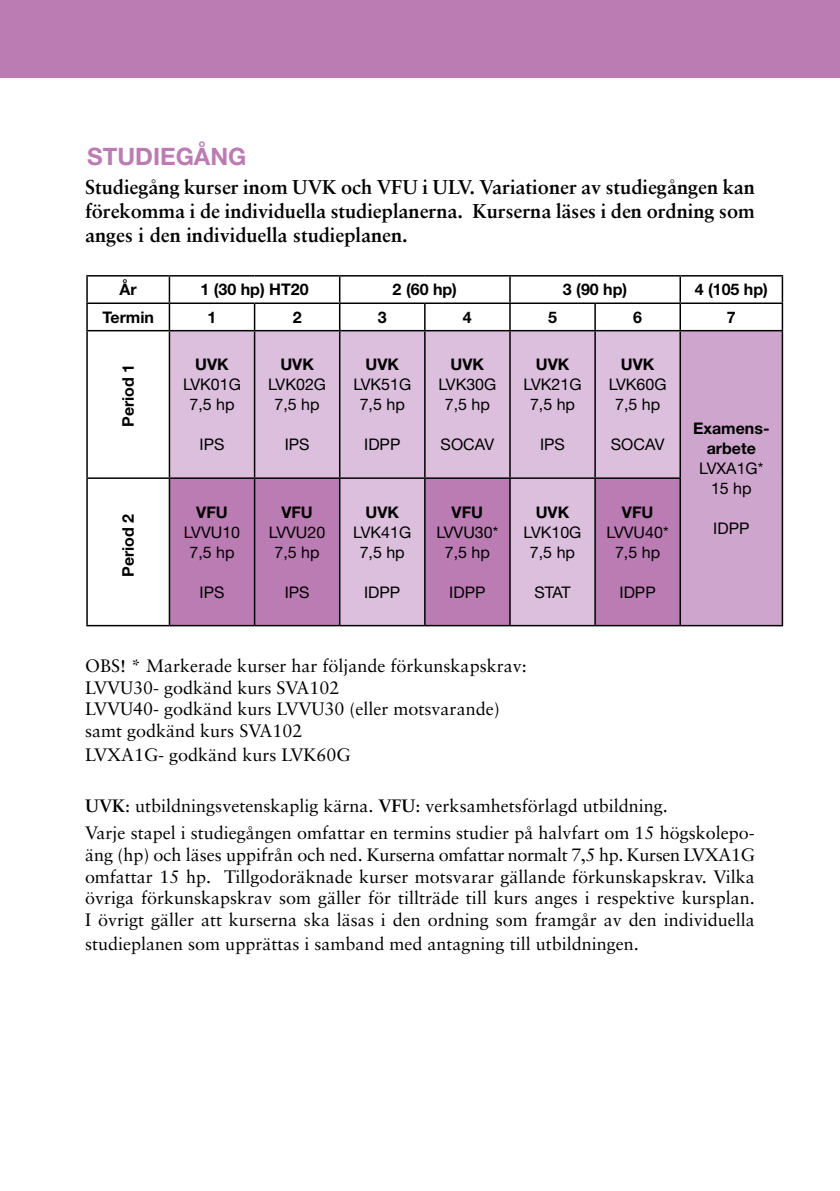
<style>
.page{position:relative;width:840px;height:1191px;background:#fff}
.page>*{position:absolute;margin:0;border:0;box-sizing:border-box;transform-origin:0 0}
.t1{font:700 24px "Helvetica Neue LT Pro";color:#bb7cb3}
.t2{font:700 20px/24px "Sabon LT Pro";color:#000;text-align:justify}
.t3{font:18px/21.6px "Sabon LT Pro";color:#000}
.t4{font:16px/20px "Helvetica Neue LT Pro";color:#000;text-align:center}
.t5{font:700 16px/20px "Helvetica Neue LT Pro";color:#000;text-align:center}
.s1{font-weight:700}
</style>
<div class="page">
<div style="left:0;top:0;width:839px;height:77px;background:#bb7cb3"></div>
<svg style="left:170px;top:331px;width:509px;height:294px;background:#bda5bf"></svg>
<div style="left:679px;top:331px;width:103px;height:294px;background:#cea5cd"></div>
<svg style="left:170px;top:479px;width:169px;height:146px;background:#b779af"></svg>
<svg style="left:425px;top:479px;width:254px;height:146px;background:#c18ebc"></svg>
<hr style="left:86px;top:275px;width:83px;height:1px;background:#000">
<hr style="left:86px;top:276px;width:2px;height:26px;background:#000">
<hr style="left:169px;top:275px;width:85px;height:1px;background:#000">
<hr style="left:254px;top:275px;width:85px;height:1px;background:#000">
<hr style="left:339px;top:275px;width:85px;height:1px;background:#000">
<hr style="left:424px;top:275px;width:85px;height:1px;background:#000">
<hr style="left:509px;top:275px;width:85px;height:1px;background:#000">
<hr style="left:594px;top:275px;width:85px;height:1px;background:#000">
<hr style="left:679px;top:275px;width:103px;height:1px;background:#000">
<hr style="left:86px;top:302px;width:83px;height:2px;background:#000">
<hr style="left:86px;top:304px;width:2px;height:26px;background:#000">
<hr style="left:169px;top:302px;width:85px;height:2px;background:#000">
<svg style="left:169px;top:276px;width:1px;height:54px"></svg>
<hr style="left:254px;top:302px;width:85px;height:2px;background:#000">
<svg style="left:254px;top:304px;width:1px;height:26px"></svg>
<hr style="left:339px;top:302px;width:85px;height:2px;background:#000">
<svg style="left:339px;top:276px;width:1px;height:54px"></svg>
<hr style="left:424px;top:302px;width:85px;height:2px;background:#000">
<svg style="left:424px;top:304px;width:1px;height:26px"></svg>
<hr style="left:509px;top:302px;width:85px;height:2px;background:#000">
<svg style="left:509px;top:276px;width:1px;height:54px"></svg>
<hr style="left:594px;top:302px;width:85px;height:2px;background:#000">
<svg style="left:594px;top:304px;width:1px;height:26px"></svg>
<hr style="left:679px;top:302px;width:103px;height:2px;background:#000">
<svg style="left:679px;top:276px;width:1px;height:54px"></svg>
<svg style="left:781px;top:276px;width:1px;height:54px"></svg>
<hr style="left:86px;top:330px;width:83px;height:1px;background:#000">
<hr style="left:86px;top:331px;width:2px;height:146px;background:#000">
<hr style="left:169px;top:330px;width:85px;height:1px;background:#000">
<hr style="left:169px;top:331px;width:1px;height:146px;background:#000">
<hr style="left:254px;top:330px;width:85px;height:1px;background:#000">
<hr style="left:254px;top:331px;width:1px;height:146px;background:#000">
<hr style="left:339px;top:330px;width:85px;height:1px;background:#000">
<hr style="left:339px;top:331px;width:1px;height:146px;background:#000">
<hr style="left:424px;top:330px;width:85px;height:1px;background:#000">
<hr style="left:424px;top:331px;width:1px;height:146px;background:#000">
<hr style="left:509px;top:330px;width:85px;height:1px;background:#000">
<hr style="left:509px;top:331px;width:1px;height:146px;background:#000">
<hr style="left:594px;top:330px;width:85px;height:1px;background:#000">
<hr style="left:594px;top:331px;width:1px;height:146px;background:#000">
<hr style="left:679px;top:330px;width:103px;height:1px;background:#000">
<hr style="left:679px;top:331px;width:1px;height:146px;background:#000">
<hr style="left:781px;top:331px;width:1px;height:147px;background:#000">
<hr style="left:781px;top:478px;width:1px;height:147px;background:#000">
<hr style="left:679px;top:625px;width:103px;height:1px;background:#000">
<hr style="left:86px;top:477px;width:83px;height:2px;background:#000">
<hr style="left:86px;top:479px;width:2px;height:146px;background:#000">
<hr style="left:169px;top:477px;width:85px;height:2px;background:#000">
<hr style="left:169px;top:479px;width:1px;height:146px;background:#000">
<hr style="left:254px;top:477px;width:85px;height:2px;background:#000">
<hr style="left:254px;top:479px;width:1px;height:146px;background:#000">
<hr style="left:339px;top:477px;width:85px;height:2px;background:#000">
<hr style="left:339px;top:479px;width:1px;height:146px;background:#000">
<hr style="left:424px;top:477px;width:85px;height:2px;background:#000">
<hr style="left:424px;top:479px;width:1px;height:146px;background:#000">
<hr style="left:509px;top:477px;width:85px;height:2px;background:#000">
<hr style="left:509px;top:479px;width:1px;height:146px;background:#000">
<hr style="left:594px;top:477px;width:86px;height:2px;background:#000">
<hr style="left:594px;top:479px;width:1px;height:146px;background:#000">
<hr style="left:679px;top:479px;width:1px;height:146px;background:#000">
<hr style="left:86px;top:625px;width:83px;height:1px;background:#000">
<hr style="left:169px;top:625px;width:85px;height:1px;background:#000">
<hr style="left:254px;top:625px;width:85px;height:1px;background:#000">
<hr style="left:339px;top:625px;width:85px;height:1px;background:#000">
<hr style="left:424px;top:625px;width:85px;height:1px;background:#000">
<hr style="left:509px;top:625px;width:85px;height:1px;background:#000">
<hr style="left:594px;top:625px;width:85px;height:1px;background:#000">
<h1 class="t1" style="left:87px;top:141px;width:161px">STUDIEGÅNG</h1>
<p class="t2" style="left:85px;top:175px;width:671px">Studiegång kurser inom UVK och VFU i ULV. Variationer av studiegången kan förekomma i de individuella studieplanerna. Kurserna läses i den ordning som anges i den individuella studieplanen.</p>
<p class="t5" style="left:120px;top:279px;width:19px">År</p>
<p class="t5" style="left:200px;top:279px;width:110px">1 (30 hp) HT20</p>
<p class="t5" style="left:392px;top:279px;width:66px">2 (60 hp)</p>
<p class="t5" style="left:562px;top:279px;width:66px">3 (90 hp)</p>
<p class="t5" style="left:694px;top:279px;width:75px">4 (105 hp)</p>
<p class="t5" style="left:102px;top:306px;width:53px">Termin</p>
<p class="t5" style="left:207px;top:306px;width:10px">1</p>
<p class="t5" style="left:292px;top:306px;width:10px">2</p>
<p class="t5" style="left:377px;top:306px;width:10px">3</p>
<p class="t5" style="left:462px;top:306px;width:10px">4</p>
<p class="t5" style="left:548px;top:306px;width:10px">5</p>
<p class="t5" style="left:633px;top:306px;width:10px">6</p>
<p class="t5" style="left:726px;top:306px;width:10px">7</p>
<p class="t5" style="left:118px;top:427px;width:65px;rotate:-90deg">Period 1</p>
<p class="t5" style="left:118px;top:577px;width:65px;rotate:-90deg">Period 2</p>
<p class="t5" style="left:195px;top:354px;width:35px">UVK</p>
<p class="t4" style="left:183px;top:374px;width:59px">LVK01G<br>7,5 hp</p>
<p class="t4" style="left:199px;top:434px;width:26px">IPS</p>
<p class="t5" style="left:196px;top:501px;width:33px">VFU</p>
<p class="t4" style="left:184px;top:521px;width:58px">LVVU10<br>7,5 hp</p>
<p class="t4" style="left:199px;top:581px;width:26px">IPS</p>
<p class="t5" style="left:280px;top:354px;width:35px">UVK</p>
<p class="t4" style="left:268px;top:374px;width:59px">LVK02G<br>7,5 hp</p>
<p class="t4" style="left:284px;top:434px;width:26px">IPS</p>
<p class="t5" style="left:281px;top:501px;width:33px">VFU</p>
<p class="t4" style="left:269px;top:521px;width:58px">LVVU20<br>7,5 hp</p>
<p class="t4" style="left:284px;top:581px;width:26px">IPS</p>
<p class="t5" style="left:365px;top:354px;width:35px">UVK</p>
<p class="t4" style="left:353px;top:374px;width:59px">LVK51G<br>7,5 hp</p>
<p class="t4" style="left:364px;top:434px;width:38px">IDPP</p>
<p class="t5" style="left:365px;top:501px;width:35px">UVK</p>
<p class="t4" style="left:353px;top:521px;width:59px">LVK41G<br>7,5 hp</p>
<p class="t4" style="left:364px;top:581px;width:38px">IDPP</p>
<p class="t5" style="left:450px;top:354px;width:35px">UVK</p>
<p class="t4" style="left:438px;top:374px;width:59px">LVK30G<br>7,5 hp</p>
<p class="t4" style="left:440px;top:434px;width:55px">SOCAV</p>
<p class="t5" style="left:451px;top:501px;width:33px">VFU</p>
<p class="t4" style="left:436px;top:521px;width:63px">LVVU30*<br>7,5 hp</p>
<p class="t4" style="left:449px;top:581px;width:38px">IDPP</p>
<p class="t5" style="left:535px;top:354px;width:35px">UVK</p>
<p class="t4" style="left:523px;top:374px;width:59px">LVK21G<br>7,5 hp</p>
<p class="t4" style="left:540px;top:434px;width:26px">IPS</p>
<p class="t5" style="left:535px;top:501px;width:35px">UVK</p>
<p class="t4" style="left:523px;top:521px;width:59px">LVK10G<br>7,5 hp</p>
<p class="t4" style="left:534px;top:581px;width:38px">STAT</p>
<p class="t5" style="left:620px;top:354px;width:35px">UVK</p>
<p class="t4" style="left:608px;top:374px;width:59px">LVK60G<br>7,5 hp</p>
<p class="t4" style="left:610px;top:434px;width:55px">SOCAV</p>
<p class="t5" style="left:621px;top:501px;width:33px">VFU</p>
<p class="t4" style="left:606px;top:521px;width:63px">LVVU40*<br>7,5 hp</p>
<p class="t4" style="left:619px;top:581px;width:38px">IDPP</p>
<p class="t5" style="left:692px;top:418px;width:78px">Examens&shy;arbete</p>
<p class="t4" style="left:699px;top:458px;width:66px">LVXA1G*<br>15 hp</p>
<p class="t4" style="left:712px;top:518px;width:38px">IDPP</p>
<p class="t3" style="left:85px;top:654px;width:443px">OBS! * Markerade kurser har följande förkunskapskrav:<br>LVVU30- godkänd kurs SVA102<br>LVVU40- godkänd kurs LVVU30 (eller motsvarande) samt godkänd kurs SVA102</p>
<p class="t3" style="left:85px;top:743px;width:267px">LVXA1G- godkänd kurs LVK60G</p>
<p class="t3" style="left:85px;top:792px;width:670px;line-height:27.2px"><span class="s1">UVK</span>: utbildningsvetenskaplig kärna. <span class="s1">VFU</span>: verksamhetsförlagd utbildning.<br>Varje stapel i studiegången omfattar en termins studier på halvfart om 15 högskolepo-</p>
<p class="t3" style="left:85px;top:843px;width:671px;text-align:justify">äng (hp) och läses uppifrån och ned. Kurserna omfattar normalt 7,5 hp. Kursen LVXA1G omfattar 15 hp. Tillgodoräknade kurser motsvarar gällande förkunskapskrav. Vilka övriga förkunskapskrav som gäller för tillträde till kurs anges i respektive kursplan.<br>I övrigt gäller att kurserna ska läsas i den ordning som framgår av den individuella</p>
<p class="t3" style="left:85px;top:932px;width:555px">studieplanen som upprättas i samband med antagning till utbildningen.</p>
</div>
